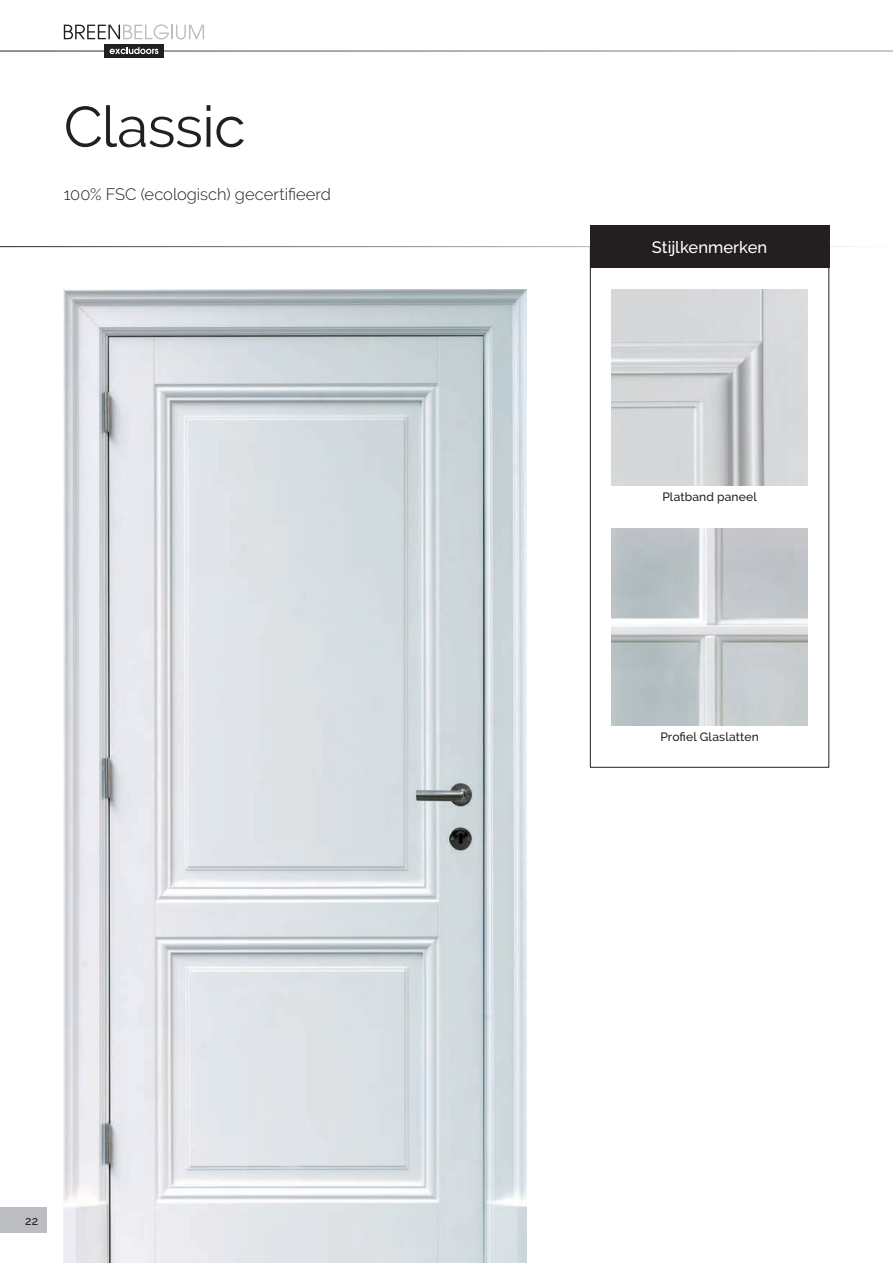
<style>
.page{position:relative;width:893px;height:1263px;background:#fff}
.page>*{position:absolute;margin:0;border:0;box-sizing:border-box;transform-origin:0 0}
.t1{font:57px "Raleway";letter-spacing:-.01em;color:#231f20}
.t2{font:300 16.5px "Raleway";color:#231f20}
.t3{font:500 16.5px "Raleway";color:#fff}
.t4{font:500 12px "Raleway";letter-spacing:.015em;color:#231f20}
</style>
<div class="page">
<div style="left:590px;top:225px;width:239px;height:43px;background:#231f20"></div>
<img style="left:611px;top:289px;width:197px;height:197px">
<img style="left:611px;top:528px;width:197px;height:197px">
<img style="left:64px;top:289px;width:462px;height:974px">
<svg style="left:64px;top:24px;width:140px;height:16px"></svg>
<div style="left:104px;top:45px;width:60px;height:13px;background:#231f20"></div>
<svg style="left:110px;top:47px;width:48px;height:7px"></svg>
<div style="left:0;top:1208px;width:47px;height:25px;background:#bcbdc0"></div>
<h1 class="t1" style="left:64px;top:94px;width:183px">Classic</h1>
<h2 class="t2" style="left:64px;top:184px;width:269px">100% FSC (ecologisch) gecertifieerd</h2>
<p class="t4" style="left:25px;top:1213px;width:14px">22</p>
<h2 class="t3" style="left:652px;top:237px;width:117px">Stijlkenmerken</h2>
<p class="t4" style="left:662px;top:490px;width:96px">Platband paneel</p>
<p class="t4" style="left:660px;top:729px;width:100px">Profiel Glaslatten</p>
</div>
